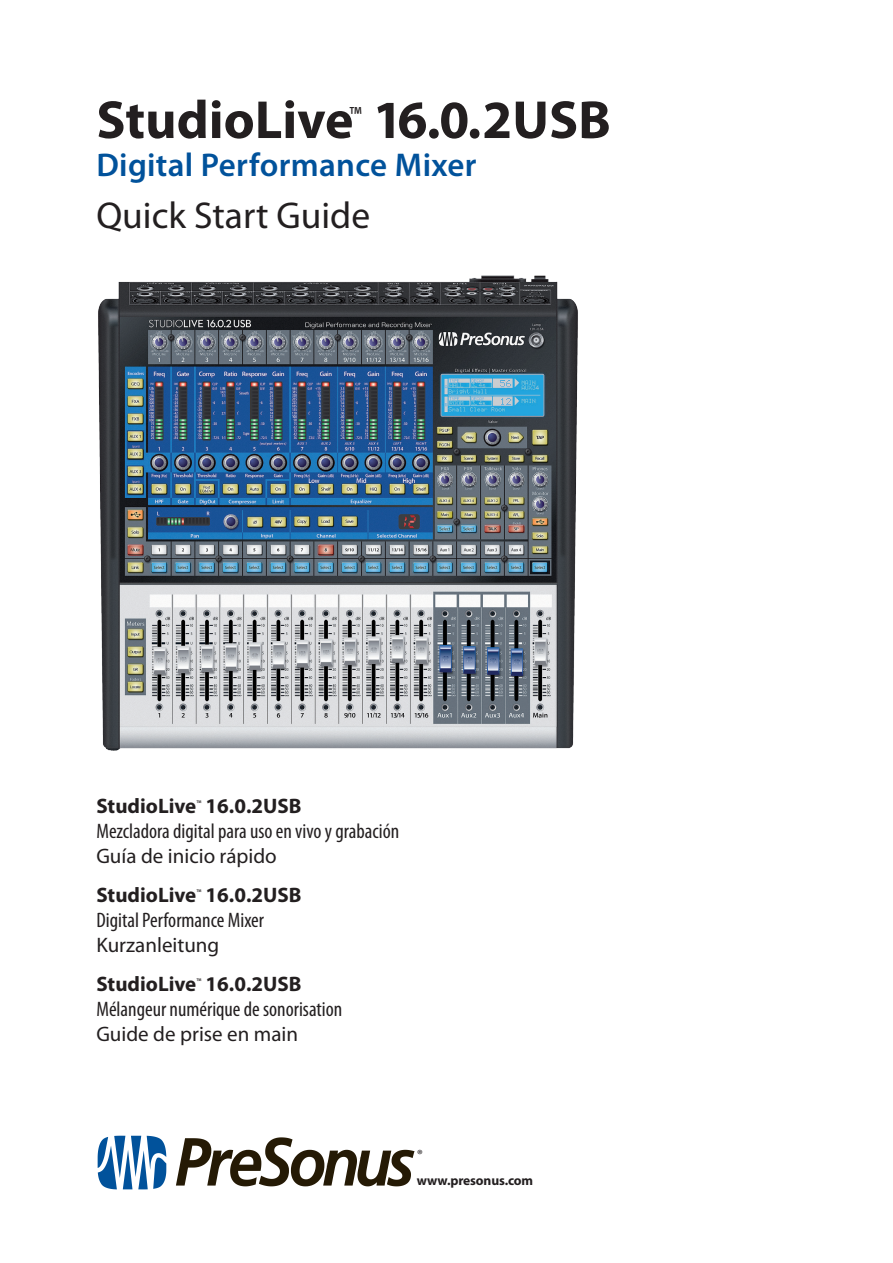
<style>
.page{position:relative;width:893px;height:1263px;background:#fff}
.page>*{position:absolute;margin:0;border:0;box-sizing:border-box;transform-origin:0 0}
.Cover_Product_Name{font:700 54px "Myriad Pro";color:#231f20}
.Cover_Second_Title{font:37.5px "Myriad Pro";color:#231f20}
.Cover_Product_Name_S{font:600 33px "Myriad Pro";letter-spacing:.01em;color:#01529b}
.Spine_Title{font:condensed 21px/25.2px "Myriad Pro";color:#231f20}
.CoverWebAdd{font:700 13.5px "Myriad Pro";letter-spacing:-.01em;color:#231f20}
.t1{font:13.5px "Myriad Pro";color:#231f20}
.s1{font-weight:700;font-stretch:normal}
.s2{font-stretch:normal}
</style>
<div class="page">
<svg style="left:98px;top:1136px;width:68px;height:53px"></svg>
<svg style="left:176px;top:1137px;width:238px;height:49px"></svg>
<img style="left:98px;top:275px;width:480px;height:476px">
<p class="Cover_Product_Name" style="left:96px;top:90px;width:516px">StudioLive<sup>™</sup> 16.0.2USB</p>
<p class="Cover_Product_Name_S" style="left:96px;top:146px;width:382px">Digital Performance Mixer</p>
<p class="Cover_Second_Title" style="left:96px;top:195px;width:275px">Quick Start Guide</p>
<p class="Spine_Title" style="left:96px;top:794px;width:304px"><span class="s1">StudioLive</span><sup>™</sup> <span class="s1">16.0.2USB<br></span>Mezcladora digital para uso en vivo y grabación<br><span class="s2">Guía de inicio rápido</span></p>
<p class="Spine_Title" style="left:96px;top:883px;width:207px"><span class="s1">StudioLive</span><sup>™</sup> <span class="s1">16.0.2USB<br></span>Digital Performance Mixer<br><span class="s2">Kurzanleitung</span></p>
<p class="Spine_Title" style="left:96px;top:972px;width:247px"><span class="s1">StudioLive</span><sup>™</sup> <span class="s1">16.0.2USB<br></span>Mélangeur numérique de sonorisation<br><span class="s2">Guide de prise en main</span></p>
<p class="t1" style="left:417px;top:1147px;width:7px">®</p>
<p class="CoverWebAdd" style="left:417px;top:1173px;width:118px">www.presonus.com</p>
</div>
